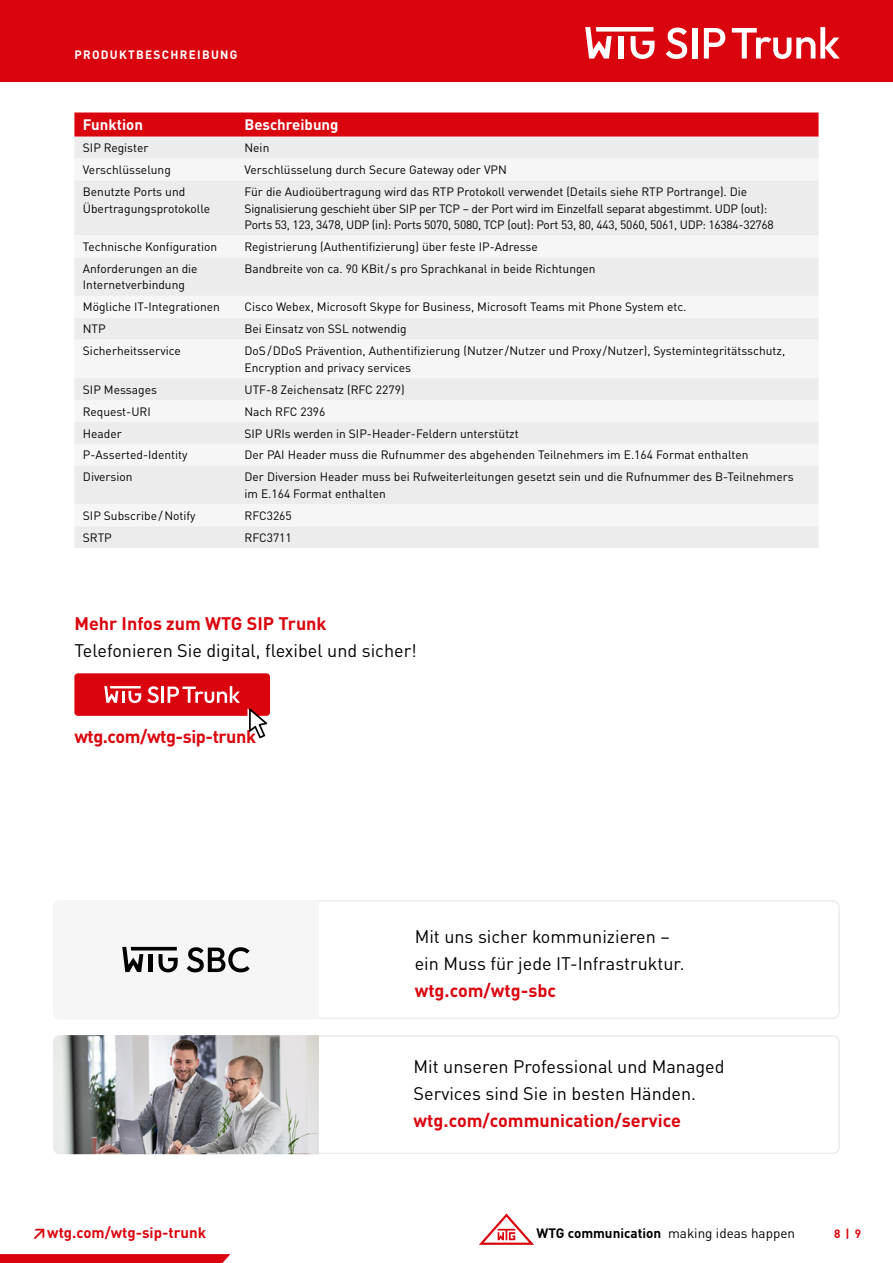
<style>
.page{position:relative;width:893px;height:1263px;background:#fff}
.page>*{position:absolute;margin:0;border:0;box-sizing:border-box;transform-origin:0 0}
.t1{font:18px/27px "DINOT";color:#000}
.t2{font:700 18px "DINOT";color:#da040e}
.t3{font:700 18px "DINOT";letter-spacing:-.025em;color:#da040e}
.t4{font:700 15px "DINOT";color:#da040e}
.t5{font:700 15px "DINOT";color:#fff}
.t6{font:13.5px "DINOT";color:#000}
.t7{font:12px/16.5px "DINOT";color:#000}
.t8{font:12px/16.5px "DINOT";letter-spacing:-.02em;color:#000}
.t9{font:700 12px "DINOT";letter-spacing:.11em;color:#fff}
.t10{font:700 12px "DINOT";color:#da040e}
.s1{font-weight:700}
</style>
<div class="page">
<svg style="left:479px;top:1213px;width:55px;height:32px"></svg>
<svg style="left:0;top:1254px;width:230px;height:9px;background:#db0a14"></svg>
<div style="left:0;top:0;width:893px;height:81px;background:#da040e"></div>
<div style="left:618px;top:36px;width:5px;height:23px;background:#fff"></div>
<div style="left:596px;top:27px;width:57px;height:5px;background:#fff"></div>
<svg style="left:631px;top:36px;width:23px;height:23px"></svg>
<svg style="left:585px;top:27px;width:27px;height:32px"></svg>
<svg style="left:666px;top:28px;width:21px;height:31px"></svg>
<div style="left:692px;top:28px;width:5px;height:31px;background:#fff"></div>
<svg style="left:704px;top:28px;width:21px;height:31px"></svg>
<svg style="left:732px;top:27px;width:108px;height:32px"></svg>
<svg style="left:74px;top:112px;width:745px;height:25px;background:#db0d17"></svg>
<div style="left:74px;top:137px;width:745px;height:411px;background:#ececec"></div>
<div style="left:74px;top:159px;width:745px;height:22px;background:#f6f6f6"></div>
<div style="left:74px;top:181px;width:745px;height:54px;background:#ececec"></div>
<svg style="left:74px;top:235px;width:745px;height:291px;fill:#f6f6f6"></svg>
<div style="left:74px;top:673px;width:196px;height:43px;background:#da040e;border-radius:3px"></div>
<svg style="left:104px;top:686px;width:37px;height:17px"></svg>
<svg style="left:147px;top:686px;width:12px;height:17px"></svg>
<hr style="left:161px;top:686px;width:3px;height:17px;background:#fff">
<svg style="left:168px;top:686px;width:72px;height:17px"></svg>
<svg style="left:247px;top:708px;width:20px;height:30px"></svg>
<div style="left:53px;top:900px;width:787px;height:119px;border:2px solid #ececec;border-radius:6px"></div>
<div style="left:53px;top:900px;width:266px;height:119px;background:#f6f6f6"></div>
<div style="left:53px;top:1035px;width:787px;height:119px;border:2px solid #ececec;border-radius:6px"></div>
<img style="left:53px;top:1035px;width:266px;height:119px">
<p class="t9" style="left:74px;top:46px;width:165px">PRODUKTBESCHREIBUNG</p>
<p class="t5" style="left:83px;top:115px;width:62px">Funktion</p>
<p class="t5" style="left:244px;top:115px;width:96px">Beschreibung</p>
<p class="t7" style="left:83px;top:139px;width:67px">SIP Register</p>
<p class="t7" style="left:244px;top:139px;width:26px">Nein</p>
<p class="t7" style="left:83px;top:161px;width:89px">Verschlüsselung</p>
<p class="t7" style="left:244px;top:161px;width:264px">Verschlüsselung durch Secure Gateway oder VPN</p>
<p class="t7" style="left:83px;top:183px;width:129px">Benutzte Ports und<br>Übertragungsprotokolle</p>
<p class="t8" style="left:244px;top:183px;width:531px">Für die Audioübertragung wird das RTP Protokoll verwendet (Details siehe RTP Portrange). Die<br>Signalisierung geschieht über SIP per TCP – der Port wird im Einzelfall separat abgestimmt. UDP (out):<br>Ports 53, 123, 3478, UDP (in): Ports 5070, 5080, TCP (out): Port 53, 80, 443, 5060, 5061, UDP: 16384-32768</p>
<p class="t7" style="left:83px;top:238px;width:136px">Technische Konfiguration</p>
<p class="t7" style="left:244px;top:238px;width:295px">Registrierung (Authentifizierung) über feste IP-Adresse</p>
<p class="t7" style="left:83px;top:260px;width:116px">Anforderungen an die<br>Internetverbindung</p>
<p class="t7" style="left:244px;top:260px;width:353px">Bandbreite von ca. 90 KBit/ s pro Sprachkanal in beide Richtungen</p>
<p class="t7" style="left:83px;top:299px;width:138px">Mögliche IT-Integrationen</p>
<p class="t7" style="left:245px;top:299px;width:443px">Cisco Webex, Microsoft Skype for Business, Microsoft Teams mit Phone System etc.</p>
<p class="t7" style="left:83px;top:321px;width:24px">NTP</p>
<p class="t7" style="left:245px;top:321px;width:164px">Bei Einsatz von SSL notwendig</p>
<p class="t7" style="left:83px;top:342px;width:99px">Sicherheitsservice</p>
<p class="t7" style="left:245px;top:342px;width:542px">DoS/DDoS Prävention, Authentifizierung (Nutzer /Nutzer und Proxy /Nutzer), Systemintegritätsschutz,<br>Encryption and privacy services</p>
<p class="t7" style="left:83px;top:381px;width:76px">SIP Messages</p>
<p class="t7" style="left:245px;top:381px;width:162px">UTF-8 Zeichensatz (RFC 2279)</p>
<p class="t7" style="left:83px;top:403px;width:69px">Request-URI</p>
<p class="t7" style="left:245px;top:403px;width:82px">Nach RFC 2396</p>
<p class="t7" style="left:83px;top:425px;width:40px">Header</p>
<p class="t7" style="left:245px;top:425px;width:276px">SIP URIs werden in SIP-Header-Feldern unterstützt</p>
<p class="t7" style="left:83px;top:447px;width:106px">P-Asserted-Identity</p>
<p class="t7" style="left:245px;top:447px;width:506px">Der PAI Header muss die Rufnummer des abgehenden Teilnehmers im E.164 Format enthalten</p>
<p class="t7" style="left:83px;top:469px;width:51px">Diversion</p>
<p class="t7" style="left:245px;top:469px;width:551px">Der Diversion Header muss bei Rufweiterleitungen gesetzt sein und die Rufnummer des B-Teilnehmers im E.164 Format enthalten</p>
<p class="t7" style="left:83px;top:507px;width:114px">SIP Subscribe/Notify</p>
<p class="t7" style="left:245px;top:507px;width:49px">RFC3265</p>
<p class="t7" style="left:83px;top:529px;width:30px">SRTP</p>
<p class="t7" style="left:245px;top:529px;width:49px">RFC3711</p>
<h1 class="t2" style="left:74px;top:612px;width:254px">Mehr Infos zum WTG SIP Trunk</h1>
<h1 class="t1" style="left:74px;top:637px;width:344px">Telefonieren Sie digital, flexibel und sicher!</h1>
<h1 class="t3" style="left:74px;top:724px;width:183px">wtg.com/wtg-sip-trunk</h1>
<h1 class="t1" style="left:415px;top:923px;width:271px">Mit uns sicher kommunizieren – ein Muss für jede IT-Infrastruktur.</h1>
<h1 class="t2" style="left:415px;top:979px;width:143px">wtg.com/wtg-sbc</h1>
<h1 class="t1" style="left:414px;top:1052px;width:312px">Mit unseren Professional und Managed<br>Services sind Sie in besten Händen.</h1>
<h1 class="t2" style="left:414px;top:1109px;width:269px">wtg.com/communication/service</h1>
<p class="t4" style="left:32px;top:1222px;width:176px">↗wtg.com/wtg-sip-trunk</p>
<p class="t6" style="left:536px;top:1224px;width:260px"><span class="s1">WTG communication</span> making ideas happen</p>
<p class="t10" style="left:834px;top:1225px;width:29px">8 | 9</p>
</div>
